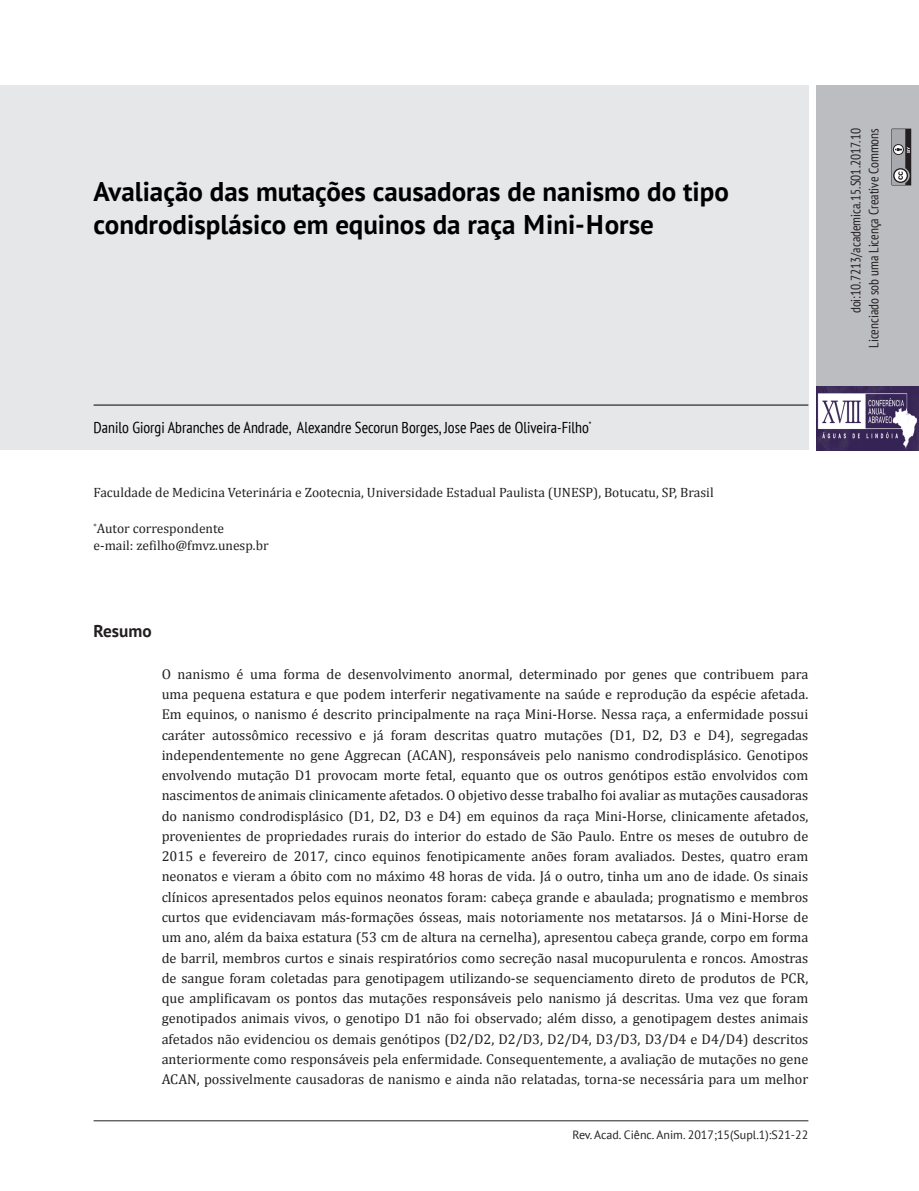
<style>
.page{position:relative;width:919px;height:1191px;background:#fff}
.page>*{position:absolute;margin:0;border:0;box-sizing:border-box;transform-origin:0 0}
.Título_Artigo{font:700 27px/33px "PT Sans";color:#000}
.t1{font:700 17.25px "PT Sans";color:#231f20}
.Nomes_-_Autores{font:condensed 15.75px "PT Sans";color:#000}
.Texto_-_Resumo{font:14.25px/20.2px "Cambria";color:#231f20;text-align:justify}
.Corpo_de_texto_-_Rec{font:13.5px "Cambria";color:#231f20}
.t2{font:condensed 13.5px/18px "PT Sans";color:#231f20;text-align:right}
.Rodapé{font:12px "PT Sans";color:#231f20}
</style>
<div class="page">
<hr style="left:94px;top:1120px;width:714px;height:1px;background:#231f20">
<div style="left:0;top:85px;width:808px;height:365px;background:#e6e7e9"></div>
<div style="left:816px;top:85px;width:102px;height:365px;background:#bcbdc0"></div>
<svg style="left:891px;top:129px;width:20px;height:56px"></svg>
<img style="left:816px;top:387px;width:102px;height:63px">
<hr style="left:94px;top:405px;width:714px;height:1px;background:#000">
<p class="Título_Artigo" style="left:94px;top:174px;width:636px">Avaliação das mutações causadoras de nanismo do tipo condrodisplásico em equinos da raça Mini-Horse</p>
<p class="Nomes_-_Autores" style="left:94px;top:417px;width:499px">Danilo Giorgi Abranches de Andrade, Alexandre Secorun Borges, Jose Paes de Oliveira-Filho<sup>*</sup></p>
<p class="Corpo_de_texto_-_Rec" style="left:94px;top:484px;width:621px">Faculdade de Medicina Veterinária e Zootecnia, Universidade Estadual Paulista (UNESP), Botucatu, SP, Brasil</p>
<p class="Corpo_de_texto_-_Rec" style="left:94px;top:521px;width:132px"><sup>*</sup>Autor correspondente</p>
<p class="Corpo_de_texto_-_Rec" style="left:94px;top:537px;width:177px">e-mail: zefilho@fmvz.unesp.br</p>
<p class="t1" style="left:94px;top:619px;width:60px">Resumo</p>
<p class="Texto_-_Resumo" style="left:162px;top:664px;width:648px">O nanismo é uma forma de desenvolvimento anormal, determinado por genes que contribuem para uma pequena estatura e que podem interferir negativamente na saúde e reprodução da espécie afetada.<br>Em equinos, o nanismo é descrito principalmente na raça Mini-Horse. Nessa raça, a enfermidade possui caráter autossômico recessivo e já foram descritas quatro mutações (D1, D2, D3 e D4), segregadas independentemente no gene Aggrecan (ACAN), responsáveis pelo nanismo condrodisplásico. Genotipos envolvendo mutação D1 provocam morte fetal, equanto que os outros genótipos estão envolvidos com nascimentos de animais clinicamente afetados. O objetivo desse trabalho foi avaliar as mutações causadoras do nanismo condrodisplásico (D1, D2, D3 e D4) em equinos da raça Mini-Horse, clinicamente afetados, provenientes de propriedades rurais do interior do estado de São Paulo. Entre os meses de outubro de 2015 e fevereiro de 2017, cinco equinos fenotipicamente anões foram avaliados. Destes, quatro eram neonatos e vieram a óbito com no máximo 48 horas de vida. Já o outro, tinha um ano de idade. Os sinais clínicos apresentados pelos equinos neonatos foram: cabeça grande e abaulada; prognatismo e membros curtos que evidenciavam más-formações ósseas, mais notoriamente nos metatarsos. Já o Mini-Horse de um ano, além da baixa estatura (53 cm de altura na cernelha), apresentou cabeça grande, corpo em forma de barril, membros curtos e sinais respiratórios como secreção nasal mucopurulenta e roncos. Amostras de sangue foram coletadas para genotipagem utilizando-se sequenciamento direto de produtos de PCR, que amplificavam os pontos das mutações responsáveis pelo nanismo já descritas. Uma vez que foram genotipados animais vivos, o genotipo D1 não foi observado; além disso, a genotipagem destes animais afetados não evidenciou os demais genótipos (D2/D2, D2/D3, D2/D4, D3/D3, D3/D4 e D4/D4) descritos anteriormente como responsáveis pela enfermidade. Consequentemente, a avaliação de mutações no gene ACAN, possivelmente causadoras de nanismo e ainda não relatadas, torna-se necessária para um melhor</p>
<p class="Rodapé" style="left:572px;top:1126px;width:237px">Rev. Acad. Ciênc. Anim. 2017;15(Supl.1):S21-22</p>
<p class="t2" style="left:846px;top:348px;width:221px;rotate:-90deg">doi:10.7213/academica.15.S01.2017.10<br>Licenciado sob uma Licença Creative Commons</p>
</div>
